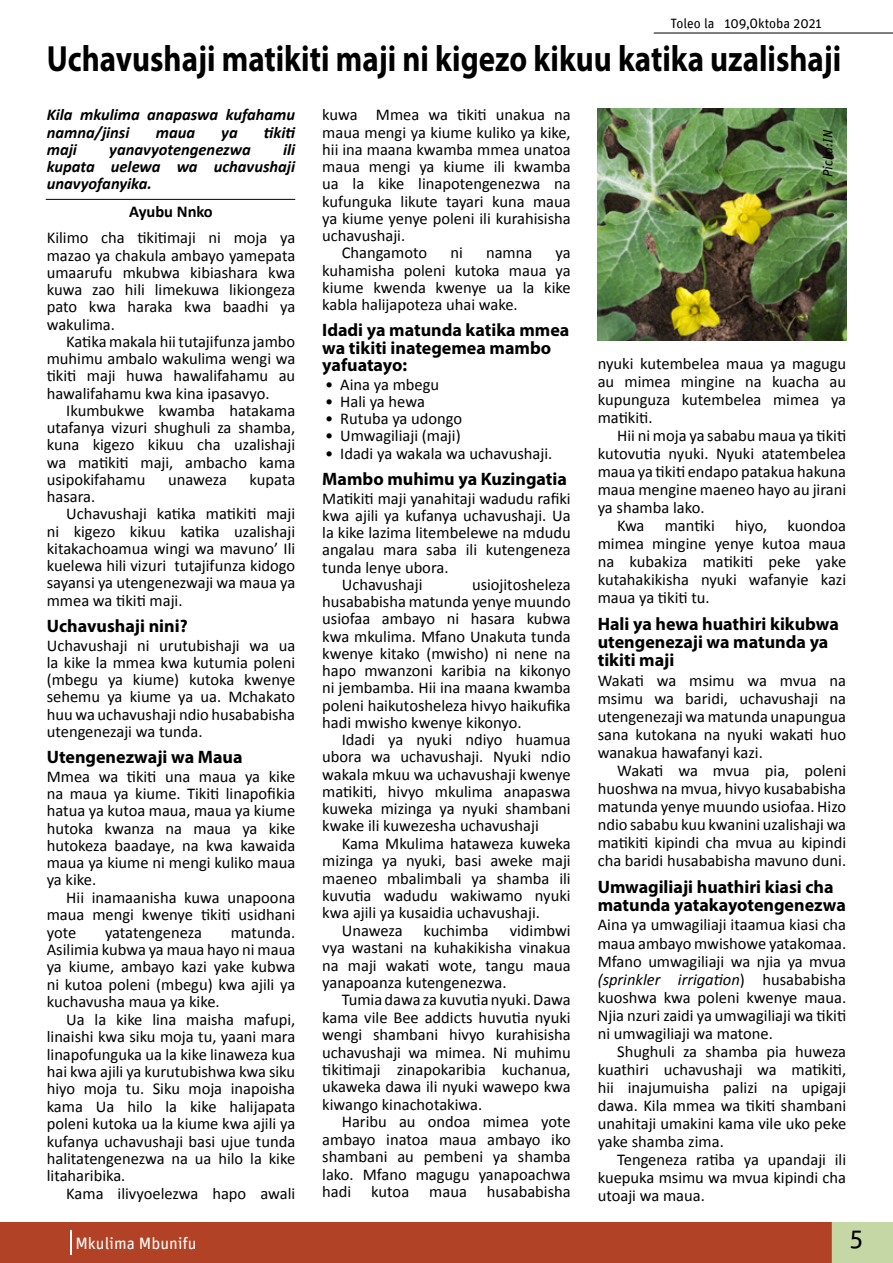
<style>
.page{position:relative;width:893px;height:1263px;background:#fff}
.page>*{position:absolute;margin:0;border:0;box-sizing:border-box;transform-origin:0 0}
.t1{font:700 36.6px "Myriad Pro";color:#000;scale:.84 1}
.t2{font:25.5px "Unit";color:#000}
.t3{font:700 18px/18px "Myriad Pro";color:#000}
.t4{font:16.5px/17.2px "Calibri";color:#000;text-align:justify}
.t5{font:italic 700 16.5px/17.2px "Calibri";color:#000}
.t6{font:16.5px "Unit";color:#fff}
.t7{font:700 16.5px "Calibri";color:#000}
.t8{font:13.5px "Unit";color:#000}
.t9{font:italic 13.5px "FF Unit Pro";letter-spacing:-.005em;color:#000}
.s1{font-style:italic}
</style>
<div class="page">
<div style="left:0;top:1222px;width:831px;height:41px;background:#b24225"></div>
<div style="left:831px;top:1222px;width:62px;height:41px;background:#c6d7a6"></div>
<hr style="left:70px;top:1230px;width:2px;height:25px;background:#fff">
<hr style="left:654px;top:33px;width:239px;height:1px;background:#000">
<hr style="left:46px;top:199px;width:249px;height:1px;background:#000">
<img style="left:598px;top:108px;width:248px;height:233px">
<p class="t8" style="left:670px;top:15px;width:153px">Toleo la 109,Oktoba 2021</p>
<h1 class="t1" style="left:47px;top:35px;width:947px">Uchavushaji matikiti maji ni kigezo kikuu katika uzalishaji</h1>
<p class="t5" style="left:47px;top:105px;width:250px">Kila mkulima anapaswa kufahamu namna/jinsi</p>
<p class="t4" style="left:322px;top:106px;width:250px">kuwa Mmea wa tikiti unakua na</p>
<p class="t4" style="left:322px;top:123px;width:250px">maua mengi ya kiume kuliko ya kike,</p>
<p class="t4" style="left:322px;top:140px;width:250px">hii ina maana kwamba mmea unatoa</p>
<p class="t4" style="left:322px;top:157px;width:250px">maua mengi ya kiume ili kwamba</p>
<p class="t4" style="left:322px;top:175px;width:250px">ua la kike linapotengenezwa na</p>
<p class="t4" style="left:322px;top:192px;width:250px">kufunguka likute tayari kuna maua</p>
<p class="t4" style="left:322px;top:209px;width:250px">ya kiume yenye poleni ili kurahisisha</p>
<p class="t4" style="left:322px;top:226px;width:84px">uchavushaji.</p>
<p class="t4" style="left:342px;top:244px;width:87px">Changamoto</p>
<p class="t4" style="left:450px;top:244px;width:14px">ni</p>
<p class="t4" style="left:486px;top:244px;width:48px">namna</p>
<p class="t5" style="left:156px;top:123px;width:41px">maua</p>
<p class="t5" style="left:221px;top:123px;width:18px">ya</p>
<p class="t5" style="left:264px;top:123px;width:33px">tikiti</p>
<p class="t9" style="left:818px;top:177px;width:49px;rotate:-90deg">Picha:IN</p>
<p class="t5" style="left:47px;top:140px;width:250px;text-align:justify;text-indent:236px">ili kupata uelewa wa uchavushaji unavyofanyika.</p>
<p class="t7" style="left:129px;top:201px;width:85px">Ayubu Nnko</p>
<p class="t4" style="left:47px;top:228px;width:250px">Kilimo cha tikitimaji ni moja ya mazao ya chakula ambayo yamepata umaarufu mkubwa kibiashara kwa kuwa zao hili limekuwa likiongeza pato kwa haraka kwa baadhi ya wakulima.</p>
<p class="t4" style="left:47px;top:332px;width:250px;text-indent:20px">Katika makala hii tutajifunza jambo muhimu ambalo wakulima wengi wa tikiti maji huwa hawalifahamu au hawalifahamu kwa kina ipasavyo.</p>
<p class="t4" style="left:47px;top:401px;width:250px;text-indent:20px">Ikumbukwe kwamba hatakama utafanya vizuri shughuli za shamba, kuna kigezo kikuu cha uzalishaji wa matikiti maji, ambacho kama usipokifahamu</p>
<p class="t5" style="left:47px;top:140px;width:32px">maji</p>
<p class="t5" style="left:109px;top:140px;width:143px">yanavyotengenezwa</p>
<p class="t4" style="left:322px;top:244px;width:250px;text-indent:233px">ya kuhamisha poleni kutoka maua ya kiume kwenda kwenye ua la kike kabla halijapoteza uhai wake.</p>
<p class="t3" style="left:322px;top:321px;width:249px;line-height:17.2px">Idadi ya matunda katika mmea wa tikiti inategemea mambo yafuatayo:</p>
<p class="t4" style="left:325px;top:375px;width:115px">• Aina ya mbegu</p>
<p class="t4" style="left:325px;top:392px;width:101px">• Hali ya hewa</p>
<p class="t4" style="left:325px;top:409px;width:139px">• Rutuba ya udongo</p>
<p class="t4" style="left:325px;top:426px;width:137px">• Umwagiliaji (maji)</p>
<p class="t4" style="left:325px;top:444px;width:229px">• Idadi ya wakala wa uchavushaji.</p>
<p class="t3" style="left:322px;top:469px;width:246px">Mambo muhimu ya Kuzingatia</p>
<p class="t4" style="left:322px;top:489px;width:250px">Matikiti maji yanahitaji wadudu rafiki</p>
<p class="t4" style="left:322px;top:506px;width:250px">kwa ajili ya kufanya uchavushaji. Ua</p>
<p class="t4" style="left:322px;top:523px;width:250px">la kike lazima litembelewe na mdudu</p>
<p class="t4" style="left:322px;top:540px;width:250px">angalau mara saba ili kutengeneza</p>
<p class="t4" style="left:322px;top:558px;width:128px">tunda lenye ubora.</p>
<p class="t4" style="left:342px;top:575px;width:82px">Uchavushaji</p>
<p class="t4" style="left:598px;top:354px;width:250px;line-height:18px">nyuki kutembelea maua ya magugu au mimea mingine na kuacha au kupunguza kutembelea mimea ya matikiti.</p>
<p class="t4" style="left:598px;top:426px;width:250px;line-height:18px;text-indent:20px">Hii ni moja ya sababu maua ya tikiti kutovutia nyuki. Nyuki atatembelea maua ya tikiti endapo patakua hakuna maua mengine maeneo hayo au jirani ya shamba lako.</p>
<p class="t4" style="left:598px;top:516px;width:250px;line-height:18px;text-indent:20px">Kwa mantiki hiyo, kuondoa mimea mingine yenye kutoa maua na kubakiza matikiti peke yake kutahakikisha nyuki wafanyie kazi maua ya tikiti tu.</p>
<p class="t3" style="left:598px;top:615px;width:243px">Hali ya hewa huathiri kikubwa utengenezaji wa matunda ya tikiti maji</p>
<p class="t4" style="left:598px;top:671px;width:250px;line-height:18px">Wakati wa msimu wa mvua na msimu wa baridi, uchavushaji na utengenezaji wa matunda unapungua sana kutokana na nyuki wakati huo wanakua hawafanyi kazi.</p>
<p class="t4" style="left:598px;top:761px;width:250px;line-height:18px;text-indent:20px">Wakati wa mvua pia, poleni huoshwa na mvua, hivyo kusababisha matunda yenye muundo usiofaa. Hizo ndio sababu kuu kwanini uzalishaji wa matikiti kipindi cha mvua au kipindi cha baridi husababisha mavuno duni.</p>
<p class="t3" style="left:598px;top:877px;width:250px">Umwagiliaji huathiri kiasi cha matunda yatakayotengenezwa</p>
<p class="t4" style="left:598px;top:915px;width:250px;line-height:18px">Aina ya umwagiliaji itaamua kiasi cha maua ambayo mwishowe yatakomaa.<br>Mfano umwagiliaji wa njia ya mvua <span class="s1">(sprinkler irrigation</span>) husababisha kuoshwa kwa poleni kwenye maua.<br>Njia nzuri zaidi ya umwagiliaji wa tikiti ni umwagiliaji wa matone.</p>
<p class="t4" style="left:598px;top:1041px;width:250px;line-height:18px;text-indent:20px">Shughuli za shamba pia huweza kuathiri uchavushaji wa matikiti, hii inajumuisha palizi na upigaji dawa. Kila mmea wa tikiti shambani unahitaji umakini kama vile uko peke yake shamba zima.</p>
<p class="t4" style="left:598px;top:1149px;width:250px;line-height:18px;text-indent:20px">Tengeneza ratiba ya upandaji ili kuepuka msimu wa mvua kipindi cha utoaji wa maua.</p>
<p class="t4" style="left:168px;top:470px;width:60px">unaweza</p>
<p class="t4" style="left:250px;top:470px;width:47px">kupata</p>
<p class="t4" style="left:47px;top:487px;width:50px">hasara.</p>
<p class="t4" style="left:66px;top:504px;width:230px">Uchavushaji katika matikiti maji</p>
<p class="t4" style="left:47px;top:522px;width:250px">ni kigezo kikuu katika uzalishaji</p>
<p class="t4" style="left:47px;top:539px;width:250px">kitakachoamua wingi wa mavuno’ Ili</p>
<p class="t4" style="left:47px;top:556px;width:250px">kuelewa hili vizuri tutajifunza kidogo</p>
<p class="t4" style="left:47px;top:573px;width:250px">sayansi ya utengenezwaji wa maua ya</p>
<p class="t4" style="left:47px;top:591px;width:137px">mmea wa tikiti maji.</p>
<p class="t3" style="left:47px;top:616px;width:142px">Uchavushaji nini?</p>
<p class="t4" style="left:47px;top:636px;width:250px">Uchavushaji ni urutubishaji wa ua la kike la mmea kwa kutumia poleni (mbegu ya kiume) kutoka kwenye sehemu ya kiume ya ua. Mchakato huu wa uchavushaji ndio husababisha utengenezaji wa tunda.</p>
<p class="t3" style="left:47px;top:747px;width:197px">Utengenezwaji wa Maua</p>
<p class="t4" style="left:47px;top:767px;width:250px">Mmea wa tikiti una maua ya kike na maua ya kiume. Tikiti linapofikia hatua ya kutoa maua, maua ya kiume hutoka kwanza na maua ya kike hutokeza baadaye, na kwa kawaida maua ya kiume ni mengi kuliko maua ya kike.</p>
<p class="t4" style="left:47px;top:888px;width:250px;text-indent:20px">Hii inamaanisha kuwa unapoona maua mengi kwenye tikiti usidhani yote</p>
<p class="t4" style="left:322px;top:575px;width:250px;text-indent:150px">usiojitosheleza husababisha matunda yenye muundo usiofaa ambayo ni hasara kubwa kwa mkulima. Mfano Unakuta tunda kwenye kitako (mwisho) ni nene na hapo mwanzoni karibia na kikonyo ni jembamba. Hii ina maana kwamba poleni haikutosheleza hivyo haikufika hadi mwisho kwenye kikonyo.</p>
<p class="t4" style="left:322px;top:730px;width:250px;text-indent:20px">Idadi ya nyuki ndiyo huamua ubora wa uchavushaji. Nyuki ndio wakala mkuu wa uchavushaji kwenye matikiti, hivyo mkulima anapaswa kuweka mizinga ya nyuki shambani kwake ili kuwezesha uchavushaji</p>
<p class="t4" style="left:342px;top:834px;width:230px">Kama Mkulima hataweza kuweka</p>
<p class="t4" style="left:322px;top:851px;width:250px">mizinga ya nyuki, basi aweke maji</p>
<p class="t4" style="left:322px;top:869px;width:250px">maeneo mbalimbali ya shamba ili</p>
<p class="t4" style="left:322px;top:886px;width:250px">kuvutia wadudu wakiwamo nyuki</p>
<p class="t4" style="left:322px;top:903px;width:219px">kwa ajili ya kusaidia uchavushaji.</p>
<p class="t4" style="left:342px;top:921px;width:62px">Unaweza</p>
<p class="t4" style="left:424px;top:921px;width:67px">kuchimba</p>
<p class="t4" style="left:322px;top:921px;width:250px;text-indent:187px">vidimbwi vya wastani na kuhakikisha vinakua na maji wakati wote, tangu maua yanapoanza kutengenezwa.</p>
<p class="t4" style="left:322px;top:990px;width:250px;text-indent:20px">Tumia dawa za kuvutia nyuki. Dawa kama vile Bee addicts huvutia nyuki wengi shambani hivyo kurahisisha uchavushaji wa mimea. Ni muhimu tikitimaji zinapokaribia kuchanua, ukaweka dawa ili nyuki wawepo kwa kiwango kinachotakiwa.</p>
<p class="t4" style="left:322px;top:1112px;width:250px;text-indent:20px">Haribu au ondoa mimea yote ambayo inatoa maua ambayo iko shambani au pembeni ya shamba lako. Mfano magugu yanapoachwa hadi kutoa maua husababisha</p>
<p class="t4" style="left:47px;top:923px;width:250px;text-indent:184px">matunda.<br>Asilimia kubwa ya maua hayo ni maua ya kiume, ambayo kazi yake kubwa ni kutoa poleni (mbegu) kwa ajili ya kuchavusha maua ya kike.</p>
<p class="t4" style="left:47px;top:1010px;width:250px;text-indent:20px">Ua la kike lina maisha mafupi, linaishi kwa siku moja tu, yaani mara linapofunguka ua la kike linaweza kua hai kwa ajili ya kurutubishwa kwa siku hiyo moja tu. Siku moja inapoisha kama Ua hilo la kike halijapata poleni kutoka ua la kiume kwa ajili ya kufanya uchavushaji basi ujue tunda halitatengenezwa na ua hilo la kike litaharibika.</p>
<p class="t4" style="left:66px;top:1184px;width:230px">Kama ilivyoelezwa hapo awali</p>
<p class="t4" style="left:105px;top:923px;width:98px">yatatengeneza</p>
<p class="t6" style="left:75px;top:1233px;width:123px">Mkulima Mbunifu</p>
<h2 class="t2" style="left:850px;top:1223px;width:15px">5</h2>
</div>
